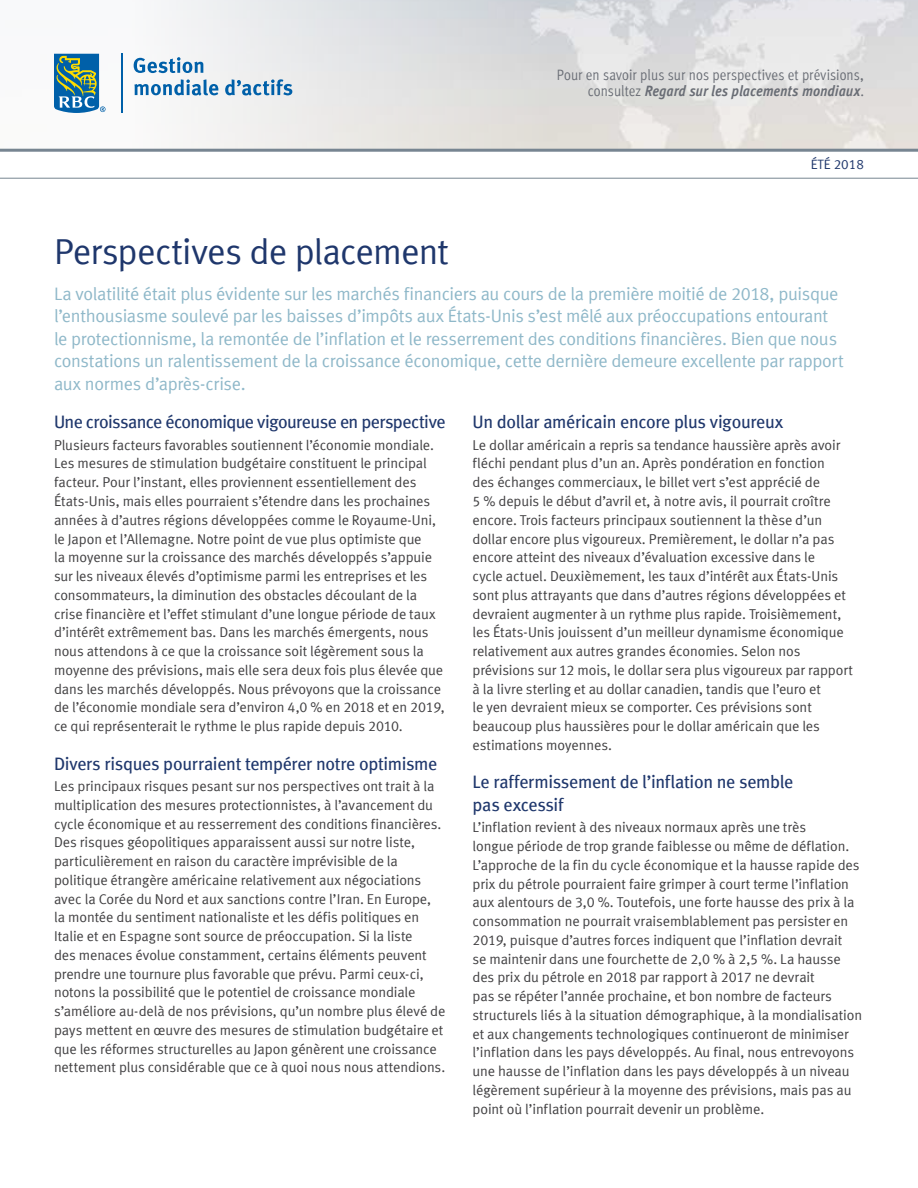
<style>
.page{position:relative;width:918px;height:1188px;background:#fff}
.page>*{position:absolute;margin:0;border:0;box-sizing:border-box;transform-origin:0 0}
.t1{font:36px "Meta Normal LF";letter-spacing:-.02em;color:#1f376c}
.t2{font:18px/22.5px "Meta Normal LF";letter-spacing:-.02em;color:#8fb8c9}
.t3{font:18px/22.5px "Meta Book LF";letter-spacing:-.02em;color:#1f376c}
.t4{font:15px "Meta Cond Normal LF";letter-spacing:.01em;color:#696d75}
.t5{font:italic 15px "Meta Cond Bold Lf";letter-spacing:.005em;color:#696d75}
.t6{font:14.25px/18.8px "Meta Normal LF";letter-spacing:-.005em;color:#414042}
.t7{font:13.5px "Meta Normal LF";color:#1f376c}
.s1{font-family:"Meta Cond Normal LF";font-style:normal}
</style>
<div class="page">
<img style="left:0;top:0;width:918px;height:149px">
<hr style="left:0;top:149px;width:918px;height:3px;background:#778591">
<hr style="left:0;top:178px;width:918px;height:1px;background:#778591">
<svg style="left:54px;top:54px;width:52px;height:59px"></svg>
<hr style="left:122px;top:54px;width:1px;height:59px;background:#0060a9">
<svg style="left:134px;top:57px;width:69px;height:16px"></svg>
<svg style="left:134px;top:79px;width:84px;height:17px"></svg>
<svg style="left:225px;top:79px;width:67px;height:17px"></svg>
<p class="t4" style="left:557px;top:66px;width:309px">Pour en savoir plus sur nos perspectives et prévisions,</p>
<p class="t5" style="left:588px;top:82px;width:278px"><span class="s1">consultez</span> Regard sur les placements mondiaux<span class="s1">.</span></p>
<p class="t7" style="left:811px;top:157px;width:55px">ÉTÉ 2018</p>
<h1 class="t1" style="left:54px;top:230px;width:396px">Perspectives de placement</h1>
<p class="t2" style="left:54px;top:282px;width:791px">La volatilité était plus évidente sur les marchés financiers au cours de la première moitié de 2018, puisque l’enthousiasme soulevé par les baisses d’impôts aux États-Unis s’est mêlé aux préoccupations entourant le protectionnisme, la remontée de l’inflation et le resserrement des conditions financières. Bien que nous constations un ralentissement de la croissance économique, cette dernière demeure excellente par rapport aux normes d’après-crise.</p>
<p class="t3" style="left:54px;top:411px;width:393px">Une croissance économique vigoureuse en perspective</p>
<p class="t6" style="left:54px;top:435px;width:392px">Plusieurs facteurs favorables soutiennent l’économie mondiale.<br>Les mesures de stimulation budgétaire constituent le principal facteur. Pour l’instant, elles proviennent essentiellement des États-Unis, mais elles pourraient s’étendre dans les prochaines années à d’autres régions développées comme le Royaume-Uni, le Japon et l’Allemagne. Notre point de vue plus optimiste que<br>la moyenne sur la croissance des marchés développés s’appuie sur les niveaux élevés d’optimisme parmi les entreprises et les consommateurs, la diminution des obstacles découlant de la crise financière et l’effet stimulant d’une longue période de taux d’intérêt extrêmement bas. Dans les marchés émergents, nous nous attendons à ce que la croissance soit légèrement sous la moyenne des prévisions, mais elle sera deux fois plus élevée que dans les marchés développés. Nous prévoyons que la croissance de l’économie mondiale sera d’environ 4,0 % en 2018 et en 2019, ce qui représenterait le rythme le plus rapide depuis 2010.</p>
<p class="t3" style="left:54px;top:752px;width:385px">Divers risques pourraient tempérer notre optimisme</p>
<p class="t6" style="left:54px;top:777px;width:393px">Les principaux risques pesant sur nos perspectives ont trait à la multiplication des mesures protectionnistes, à l’avancement du cycle économique et au resserrement des conditions financières.<br>Des risques géopolitiques apparaissent aussi sur notre liste, particulièrement en raison du caractère imprévisible de la politique étrangère américaine relativement aux négociations avec la Corée du Nord et aux sanctions contre l’Iran. En Europe, la montée du sentiment nationaliste et les défis politiques en Italie et en Espagne sont source de préoccupation. Si la liste<br>des menaces évolue constamment, certains éléments peuvent prendre une tournure plus favorable que prévu. Parmi ceux-ci, notons la possibilité que le potentiel de croissance mondiale s’améliore au-delà de nos prévisions, qu’un nombre plus élevé de pays mettent en œuvre des mesures de stimulation budgétaire et que les réformes structurelles au Japon génèrent une croissance nettement plus considérable que ce à quoi nous nous attendions.</p>
<p class="t3" style="left:472px;top:411px;width:312px">Un dollar américain encore plus vigoureux</p>
<p class="t6" style="left:472px;top:435px;width:382px">Le dollar américain a repris sa tendance haussière après avoir fléchi pendant plus d’un an. Après pondération en fonction<br>des échanges commerciaux, le billet vert s’est apprécié de<br>5 % depuis le début d’avril et, à notre avis, il pourrait croître encore. Trois facteurs principaux soutiennent la thèse d’un dollar encore plus vigoureux. Premièrement, le dollar n’a pas encore atteint des niveaux d’évaluation excessive dans le<br>cycle actuel. Deuxièmement, les taux d’intérêt aux États-Unis sont plus attrayants que dans d’autres régions développées et devraient augmenter à un rythme plus rapide. Troisièmement, les États-Unis jouissent d’un meilleur dynamisme économique relativement aux autres grandes économies. Selon nos prévisions sur 12 mois, le dollar sera plus vigoureux par rapport à la livre sterling et au dollar canadien, tandis que l’euro et<br>le yen devraient mieux se comporter. Ces prévisions sont beaucoup plus haussières pour le dollar américain que les estimations moyennes.</p>
<p class="t3" style="left:472px;top:771px;width:322px">Le raffermissement de l’inflation ne semble pas excessif</p>
<p class="t6" style="left:472px;top:818px;width:391px">L’inflation revient à des niveaux normaux après une très<br>longue période de trop grande faiblesse ou même de déflation.<br>L’approche de la fin du cycle économique et la hausse rapide des prix du pétrole pourraient faire grimper à court terme l’inflation aux alentours de 3,0 %. Toutefois, une forte hausse des prix à la consommation ne pourrait vraisemblablement pas persister en 2019, puisque d’autres forces indiquent que l’inflation devrait<br>se maintenir dans une fourchette de 2,0 % à 2,5 %. La hausse des prix du pétrole en 2018 par rapport à 2017 ne devrait<br>pas se répéter l’année prochaine, et bon nombre de facteurs structurels liés à la situation démographique, à la mondialisation et aux changements technologiques continueront de minimiser l’inflation dans les pays développés. Au final, nous entrevoyons une hausse de l’inflation dans les pays développés à un niveau légèrement supérieur à la moyenne des prévisions, mais pas au point où l’inflation pourrait devenir un problème.</p>
</div>
